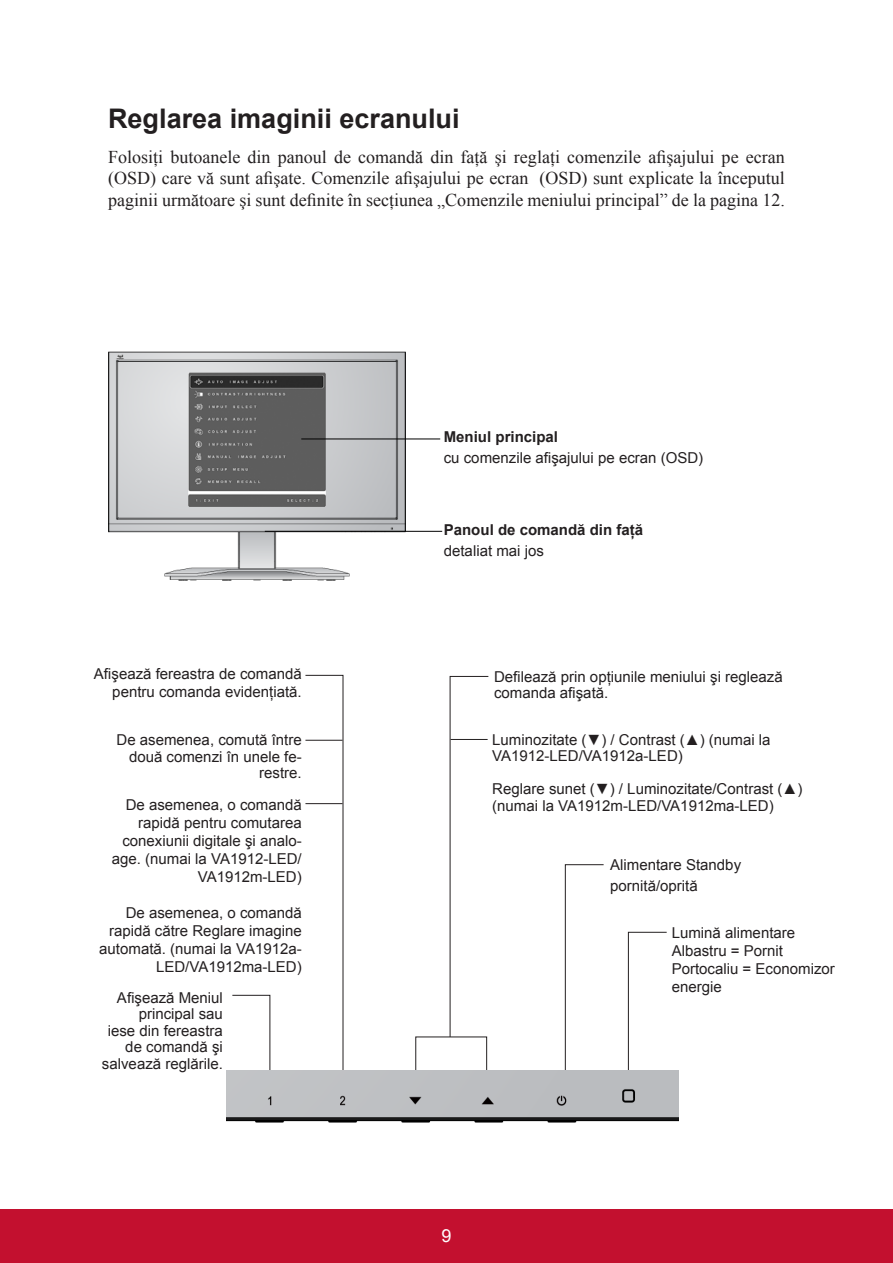
<style>
.page{position:relative;width:893px;height:1263px;background:#fff}
.page>*{position:absolute;margin:0;border:0;box-sizing:border-box;transform-origin:0 0}
.t1{font:700 27px "Arial";color:#231f20}
.t2{font:18px/21.6px "Times New Roman";color:#231f20;text-align:justify}
.t3{font:18px "Arial";color:#fff}
.t4{font:15px/18px "Arial";color:#231f20}
.t5{font:700 15px "Arial";color:#231f20}
</style>
<div class="page">
<div style="left:0;top:1210px;width:892px;height:53px;background:#c3102f"></div>
<img style="left:108px;top:351px;width:297px;height:230px">
<hr style="left:301px;top:438px;width:139px;height:1px;background:#000">
<hr style="left:265px;top:531px;width:177px;height:1px;background:#000">
<svg style="left:232px;top:994px;width:38px;height:76px"></svg>
<svg style="left:305px;top:674px;width:38px;height:396px"></svg>
<hr style="left:305px;top:740px;width:37px;height:1px;background:#231f20">
<hr style="left:305px;top:803px;width:37px;height:1px;background:#231f20">
<svg style="left:564px;top:864px;width:40px;height:206px"></svg>
<svg style="left:627px;top:931px;width:40px;height:139px"></svg>
<svg style="left:415px;top:675px;width:74px;height:395px"></svg>
<hr style="left:450px;top:739px;width:37px;height:1px;background:#231f20">
<img style="left:226px;top:1070px;width:452px;height:53px">
<h1 class="t1" style="left:108px;top:100px;width:353px">Reglarea imaginii ecranului</h1>
<p class="t2" style="left:108px;top:146px;width:678px">Folosiţi butoanele din panoul de comandă din faţă şi reglaţi comenzile afişajului pe ecran (OSD) care vă sunt afişate. Comenzile afişajului pe ecran (OSD) sunt explicate la începutul paginii următoare şi sunt definite în secţiunea „Comenzile meniului principal” de la pagina 12.</p>
<p class="t5" style="left:443px;top:426px;width:116px">Meniul principal</p>
<p class="t4" style="left:443px;top:448px;width:261px">cu comenzile afişajului pe ecran (OSD)</p>
<p class="t4" style="left:94px;top:664px;width:209px;text-align:right">Afişează fereastra de comandă pentru comanda evidenţiată.</p>
<p class="t4" style="left:116px;top:731px;width:187px;line-height:16.5px;text-align:right">De asemenea, comută între două comenzi în unele fe&shy;restre.</p>
<p class="t4" style="left:112px;top:795px;width:191px;text-align:right">De asemenea, o comandă rapidă pentru comutarea conexiunii digitale şi analo&shy;age. (numai la VA1912-LED/<br>VA1912m-LED)</p>
<p class="t4" style="left:99px;top:903px;width:204px;text-align:right">De asemenea, o comandă rapidă către Reglare imagine automată. (numai la VA1912a-<br>LED/VA1912ma-LED)</p>
<p class="t4" style="left:102px;top:989px;width:122px;line-height:16.5px;text-align:right">Afişează Meniul principal sau<br>iese din fereastra de comandă şi salvează reglările.</p>
<p class="t5" style="left:443px;top:519px;width:201px">Panoul de comandă din faţă</p>
<p class="t4" style="left:443px;top:541px;width:102px">detaliat mai jos</p>
<p class="t4" style="left:494px;top:668px;width:290px;line-height:16.5px">Defilează prin opţiunile meniului şi reglează comanda afişată.</p>
<p class="t4" style="left:492px;top:731px;width:280px;line-height:16.5px">Luminozitate (▼) / Contrast (▲) (numai la<br>VA1912-LED/VA1912a-LED)</p>
<p class="t4" style="left:492px;top:781px;width:311px;line-height:16.5px">Reglare sunet (▼) / Luminozitate/Contrast (▲) (numai la VA1912m-LED/VA1912ma-LED)</p>
<p class="t4" style="left:610px;top:854px;width:132px;line-height:21px">Alimentare Standby pornită/oprită</p>
<p class="t3" style="left:441px;top:1223px;width:12px">9</p>
<p class="t4" style="left:671px;top:923px;width:164px">Lumină alimentare<br>Albastru = Pornit<br>Portocaliu = Economizor energie</p>
</div>
